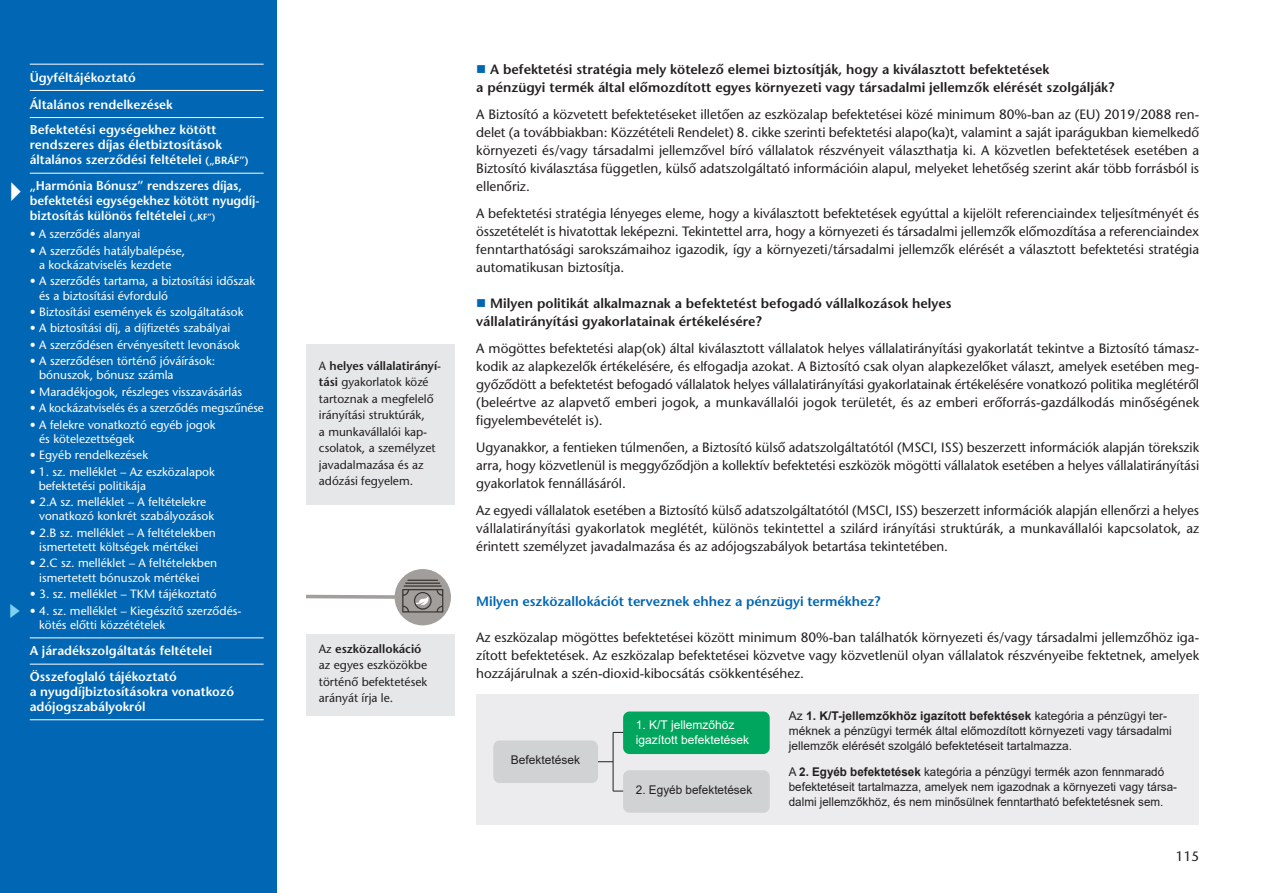
<style>
.page{position:relative;width:1263px;height:893px;background:#fff}
.page>*{position:absolute;margin:0;border:0;box-sizing:border-box;transform-origin:0 0}
.t1{font:13.5px/18px "ITC Stone Sans M";color:#231f20;text-align:justify}
.t2{font:13.5px/18px "ITC Stone Sans M Semi";color:#231f20}
.t3{font:13.5px "ITC Stone Sans M Semi";letter-spacing:-.005em;color:#0166b3}
.t4{font:12.75px/15px "ITC Stone Sans M Semi";color:#fff}
.t5{font:12px/14.2px "ITC Stone Sans M";color:#fff}
.t6{font:12px/15px "Arial";color:#231f20}
.t7{font:12px/16.5px "ITC Stone Sans M";color:#231f20}
.t8{font:12px/15px "Arial";color:#fff}
.s1{font-size:10.5px}
.s2{font-size:9px}
.s3{font-family:"ITC Stone Sans M Semi"}
.s4{color:#0166b3}
.s5{font-weight:700}
</style>
<div class="page">
<div style="left:0;top:0;width:276px;height:893px;background:#0166b3"></div>
<hr style="left:30px;top:64px;width:234px;height:1px;background:#fff">
<hr style="left:30px;top:90px;width:234px;height:1px;background:#fff">
<hr style="left:30px;top:117px;width:234px;height:1px;background:#fff">
<hr style="left:30px;top:173px;width:234px;height:1px;background:#fff">
<hr style="left:30px;top:637px;width:234px;height:1px;background:#fff">
<hr style="left:30px;top:664px;width:234px;height:1px;background:#fff">
<hr style="left:30px;top:719px;width:234px;height:1px;background:#fff">
<div style="left:306px;top:344px;width:149px;height:160px;background:#e6e7e9"></div>
<div style="left:395px;top:569px;width:56px;height:56px;background:#a19e9b;border-radius:50%"></div>
<svg style="left:306px;top:589px;width:137px;height:23px"></svg>
<hr style="left:404px;top:585px;width:38px;height:2px;background:#383432">
<hr style="left:405px;top:583px;width:35px;height:1px;background:#383432">
<hr style="left:407px;top:580px;width:31px;height:1px;background:#383432">
<div style="left:476px;top:694px;width:723px;height:131px;background:#ececee"></div>
<div style="left:493px;top:740px;width:105px;height:43px;background:#d1d2d4;border-radius:6px"></div>
<div style="left:623px;top:711px;width:147px;height:43px;background:#00a65d;border-radius:6px"></div>
<div style="left:623px;top:770px;width:147px;height:43px;background:#d1d2d4;border-radius:6px"></div>
<svg style="left:598px;top:761px;width:15px;height:1px"></svg>
<hr style="left:613px;top:732px;width:1px;height:59px;background:#231f20">
<div style="left:306px;top:634px;width:149px;height:81px;background:#e6e7e9"></div>
<p class="t4" style="left:30px;top:71px;width:108px">Ügyféltájékoztató</p>
<p class="t4" style="left:30px;top:98px;width:145px">Általános rendelkezések</p>
<p class="t4" style="left:30px;top:124px;width:221px">Befektetési egységekhez kötött rendszeres díjas életbiztosítások általános szerződési feltételei <span class="s1">(„BRÁF”)</span></p>
<p class="t4" style="left:30px;top:179px;width:231px">„Harmónia Bónusz” rendszeres díjas, befektetési egységekhez kötött nyugdíj - biztosítás különös feltételei <span class="s2">(„KF”)</span></p>
<p class="t5" style="left:30px;top:228px;width:112px">• A szerződés alanyai</p>
<p class="t5" style="left:30px;top:245px;width:157px;text-align:center">• A szerződés hatálybalépése, a kockázatviselés kezdete</p>
<p class="t5" style="left:39px;top:275px;width:218px;text-indent:-9px">• A szerződés tartama, a biztosítási időszak és a biztosítási évforduló</p>
<p class="t5" style="left:30px;top:306px;width:215px">• Biztosítási események és szolgáltatások</p>
<p class="t5" style="left:30px;top:322px;width:202px">• A biztosítási díj, a díjfizetés szabályai</p>
<p class="t5" style="left:30px;top:339px;width:212px">• A szerződésen érvényesített levonások</p>
<p class="t5" style="left:39px;top:355px;width:178px;text-indent:-9px">• A szerződésen történő jóváírások: bónuszok, bónusz számla</p>
<p class="t5" style="left:30px;top:386px;width:214px">• Maradékjogok, részleges visszavásárlás</p>
<p class="t5" style="left:30px;top:402px;width:235px">• A kockázatviselés és a szerződés megszűnése</p>
<p class="t5" style="left:39px;top:419px;width:178px;text-indent:-9px">• A felekre vonatkoztó egyéb jogok és kötelezettségek</p>
<p class="t5" style="left:30px;top:449px;width:120px">• Egyéb rendelkezések</p>
<p class="t5" style="left:39px;top:466px;width:178px;text-indent:-9px">• 1. sz. melléklet – Az eszközalapok befektetési politikája</p>
<p class="t5" style="left:39px;top:496px;width:176px;text-indent:-9px">• 2.A sz. melléklet – A feltételekre vonatkozó konkrét szabályozások</p>
<p class="t5" style="left:39px;top:527px;width:178px;text-indent:-9px">• 2.B sz. melléklet – A feltételekben ismertetett költségek mértékei</p>
<p class="t5" style="left:39px;top:557px;width:179px;text-indent:-9px">• 2.C sz. melléklet – A feltételekben ismertetett bónuszok mértékei</p>
<p class="t5" style="left:30px;top:588px;width:189px">• 3. sz. melléklet – TKM tájékoztató</p>
<p class="t5" style="left:39px;top:604px;width:204px;text-indent:-9px">• 4. sz. melléklet – Kiegészítő szerződés - kötés előtti közzétételek</p>
<p class="t4" style="left:30px;top:645px;width:184px">A járadékszolgáltatás feltételei</p>
<p class="t4" style="left:30px;top:670px;width:206px">Összefoglaló tájékoztató<br>a nyugdíjbiztosításokra vonatkozó adójogszabályokról</p>
<p class="t7" style="left:319px;top:359px;width:124px">A <span class="s3">helyes vállalatirányí&shy;tási</span> gyakorlatok közé tartoznak a megfelelő irányítási struktúrák,<br>a munkavállalói kap&shy;csolatok, a személyzet javadalmazása és az adózási fegyelem.</p>
<p class="t7" style="left:319px;top:642px;width:110px">Az <span class="s3">eszközallokáció </span>az egyes eszközökbe történő befektetések arányát írja le.</p>
<p class="t2" style="left:476px;top:62px;width:640px"><span class="s4">■</span> A befektetési stratégia mely kötelező elemei biztosítják, hogy a kiválasztott befektetések<br>a pénzügyi termék által előmozdított egyes környezeti vagy társadalmi jellemzők elérését szolgálják?</p>
<p class="t1" style="left:476px;top:107px;width:724px">A Biztosító a közvetett befektetéseket illetően az eszközalap befektetései közé minimum 80%-ban az (EU) 2019/2088 ren&shy;delet (a továbbiakban: Közzétételi Rendelet) 8. cikke szerinti befektetési alapo(ka)t, valamint a saját iparágukban kiemelkedő környezeti és/vagy társadalmi jellemzővel bíró vállalatok részvényeit választhatja ki. A közvetlen befektetések esetében a Biztosító kiválasztása független, külső adatszolgáltató információin alapul, melyeket lehetőség szerint akár több forrásból is ellenőriz.</p>
<p class="t1" style="left:476px;top:206px;width:724px">A befektetési stratégia lényeges eleme, hogy a kiválasztott befektetések egyúttal a kijelölt referenciaindex teljesítményét és összetételét is hivatottak leképezni. Tekintettel arra, hogy a környezeti és társadalmi jellemzők előmozdítása a referenciaindex fenntarthatósági sarokszámaihoz igazodik, így a környezeti/társadalmi jellemzők elérését a választott befektetési stratégia automatikusan biztosítja.</p>
<p class="t2" style="left:476px;top:296px;width:477px"><span class="s4">■</span> Milyen politikát alkalmaznak a befektetést befogadó vállalkozások helyes vállalatirányítási gyakorlatainak értékelésére?</p>
<p class="t1" style="left:476px;top:341px;width:724px">A mögöttes befektetési alap(ok) által kiválasztott vállalatok helyes vállalatirányítási gyakorlatát tekintve a Biztosító támasz&shy;kodik az alapkezelők értékelésére, és elfogadja azokat. A Biztosító csak olyan alap kezelőket választ, amelyek esetében meg&shy;győződött a befektetést befogadó vállalatok helyes vállalatirányítási gyakorlatainak értékelésére vonatkozó politika meglétéről (beleértve az alapvető emberi jogok, a munkavállalói jogok területét, és az emberi erőforrás-gazdálkodás minőségének figyelembevételét is).</p>
<p class="t1" style="left:476px;top:440px;width:724px">Ugyanakkor, a fentieken túlmenően, a Biztosító külső adatszolgáltatótól (MSCI, ISS) beszerzett információk alapján törekszik arra, hogy közvetlenül is meggyőződjön a kollektív befektetési eszközök mögötti vállalatok esetében a helyes vállalatirányítási gyakorlatok fennállásáról.</p>
<p class="t1" style="left:476px;top:503px;width:724px">Az egyedi vállalatok esetében a Biztosító külső adatszolgáltatótól (MSCI, ISS) beszerzett információk alapján ellenőrzi a helyes vállalatirányítási gyakorlatok meglétét, különös tekintettel a szilárd irányítási struktúrák, a munkavállalói kapcsolatok, az érintett személyzet javadalmazása és az adójogszabályok betartása tekintetében.</p>
<p class="t3" style="left:476px;top:596px;width:406px">Milyen eszközallokációt terveznek ehhez a pénzügyi termékhez?</p>
<p class="t1" style="left:476px;top:630px;width:724px">Az eszközalap mögöttes befektetései között minimum 80%-ban találhatók környezeti és/vagy társadalmi jellemzőhöz iga&shy;zított befektetések. Az eszközalap befektetései közvetve vagy közvetlenül olyan vállalatok részvényeibe fektetnek, amelyek hozzájárulnak a szén-dioxid-kibocsátás csökkentéséhez.</p>
<p class="t6" style="left:511px;top:752px;width:71px">Befektetések</p>
<p class="t8" style="left:636px;top:718px;width:115px">1. K/T jellemzőhöz igazított befektetések</p>
<p class="t6" style="left:636px;top:782px;width:118px">2. Egyéb befektetések</p>
<p class="t6" style="left:789px;top:709px;width:384px">Az <span class="s5">1. K/T-jellemzőkhöz igazított befektések</span> kategória a pénzügyi ter&shy;méknek a pénzügyi termék által előmozdított környezeti vagy társadalmi jellemzők elérését szolgáló befektetéseit tartalmazza.</p>
<p class="t6" style="left:789px;top:764px;width:390px">A <span class="s5">2. Egyéb befektetések</span> kategória a pénzügyi termék azon fennmaradó befektetéseit tartalmazza, amelyek nem igazodnak a környezeti vagy társa&shy;dalmi jellemzőkhöz, és nem minősülnek fenntartható befektetésnek sem.</p>
<p class="t1" style="left:1176px;top:848px;width:25px">115</p>
</div>
